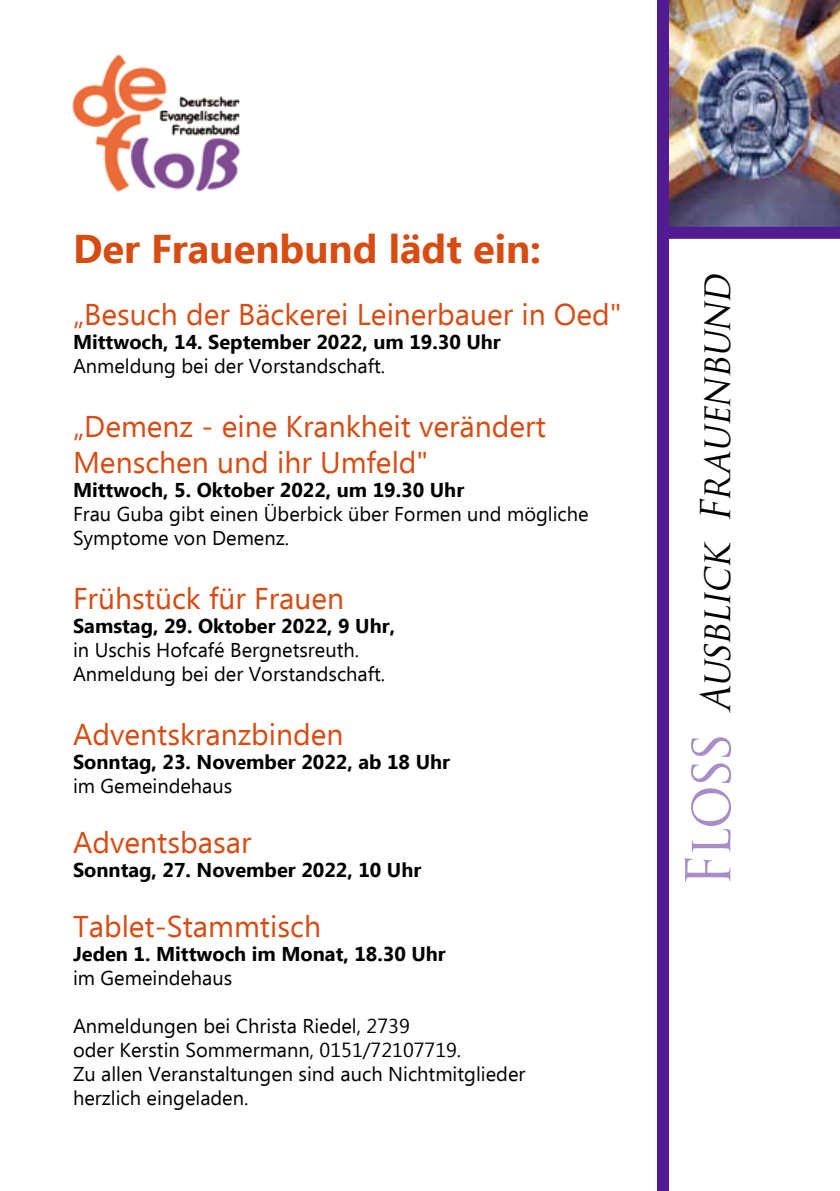
<style>
.page{position:relative;width:840px;height:1191px;background:#fff}
.page>*{position:absolute;margin:0;border:0;box-sizing:border-box;transform-origin:0 0}
.t1{font:italic 40px "Trajan Pro";color:#000;scale:.9 1}
.t2{font:700 40px "Ebrima";color:#d64c13}
.t3{font:30px/36px "Ebrima";color:#d64c13}
.t4{font:20px/24px "Ebrima";color:#000}
.t5{font:700 20px "Ebrima";color:#000}
.s1{font-style:normal;font-size:60px;color:#a98dc8}
</style>
<div class="page">
<img style="left:668px;top:0;width:171px;height:227px">
<div style="left:657px;top:0;width:11px;height:1191px;background:#521b92"></div>
<div style="left:664px;top:227px;width:175px;height:12px;background:#521b92"></div>
<img style="left:72px;top:54px;width:169px;height:139px">
<h1 class="t2" style="left:73px;top:219px;width:469px">Der Frauenbund lädt ein:</h1>
<h2 class="t3" style="left:73px;top:298px;width:550px">„Besuch der Bäckerei Leinerbauer in Oed"</h2>
<p class="t5" style="left:73px;top:327px;width:429px">Mittwoch, 14. September 2022, um 19.30 Uhr</p>
<p class="t4" style="left:73px;top:355px;width:313px">Anmeldung bei der Vorstandschaft.</p>
<h2 class="t3" style="left:73px;top:410px;width:474px">„Demenz - eine Krankheit verändert<br>Menschen und ihr Umfeld"</h2>
<p class="t5" style="left:73px;top:475px;width:392px">Mittwoch, 5. Oktober 2022, um 19.30 Uhr</p>
<p class="t4" style="left:73px;top:503px;width:517px">Frau Guba gibt einen Überbick über Formen und mögliche<br>Symptome von Demenz.</p>
<h2 class="t3" style="left:73px;top:582px;width:272px">Frühstück für Frauen</h2>
<p class="t5" style="left:73px;top:611px;width:323px">Samstag, 29. Oktober 2022, 9 Uhr,</p>
<p class="t4" style="left:73px;top:639px;width:313px">in Uschis Hofcafé Bergnetsreuth.<br>Anmeldung bei der Vorstandschaft.</p>
<h2 class="t3" style="left:73px;top:718px;width:272px">Adventskranzbinden</h2>
<p class="t5" style="left:73px;top:747px;width:378px">Sonntag, 23. November 2022, ab 18 Uhr</p>
<p class="t4" style="left:73px;top:775px;width:161px">im Gemeindehaus</p>
<h2 class="t3" style="left:73px;top:826px;width:180px">Adventsbasar</h2>
<p class="t5" style="left:73px;top:855px;width:350px">Sonntag, 27. November 2022, 10 Uhr</p>
<h2 class="t3" style="left:73px;top:910px;width:249px">Tablet-Stammtisch</h2>
<p class="t5" style="left:73px;top:939px;width:374px">Jeden 1. Mittwoch im Monat, 18.30 Uhr</p>
<p class="t4" style="left:73px;top:967px;width:161px">im Gemeindehaus</p>
<p class="t4" style="left:73px;top:1015px;width:453px">Anmeldungen bei Christa Riedel, 2739<br>oder Kerstin Sommermann, 0151/72107719.<br>Zu allen Veranstaltungen sind auch Nichtmitglieder herzlich eingeladen.</p>
<h1 class="t1" style="left:689px;top:887px;width:691px;rotate:-90deg"><span class="s1">F l o s s</span> Ausblick Frauenbund</h1>
</div>
